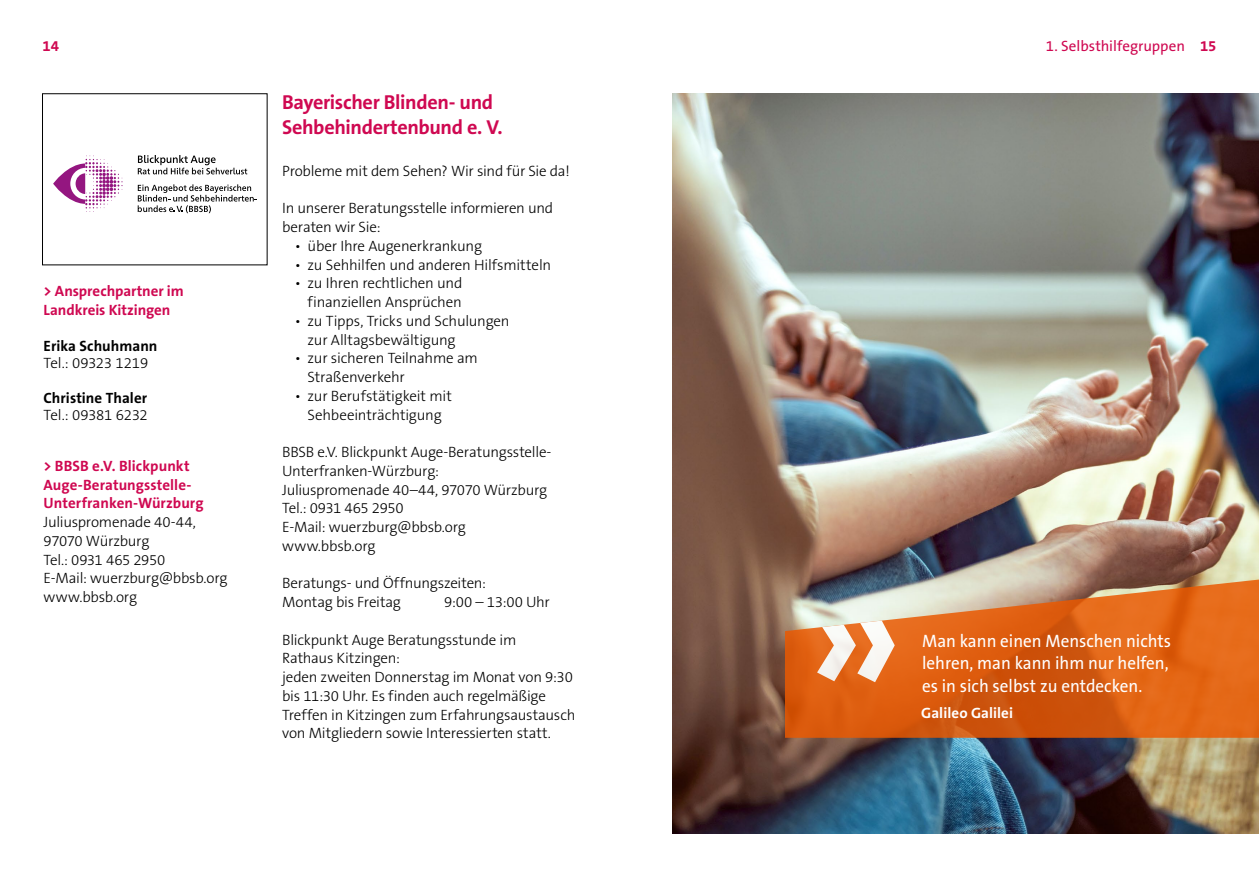
<style>
.page{position:relative;width:1259px;height:893px;background:#fff}
.page>*{position:absolute;margin:0;border:0;box-sizing:border-box;transform-origin:0 0}
.t1{font:700 20.25px/25.5px "The Sans B7";letter-spacing:-.015em;color:#cf0851}
.t2{font:18px/22.5px "The Sans B5 Plain";color:#fff;scale:.95 1}
.t3{font:300 15px/18.8px "The Sans B3";letter-spacing:-.015em;color:#000}
.t4{font:700 15px/18.8px "The Sans B7";color:#cf0851}
.t5{font:700 15px "The Sans B7";color:#000}
.t6{font:15px "The Sans B5 Plain";color:#cf0851}
.t7{font:700 15px "The Sans B7";color:#fff}
.s1{font-family:"The Sans B7";font-weight:700}
</style>
<div class="page">
<svg style="left:53px;top:156px;width:70px;height:56px"></svg>
<svg style="left:138px;top:155px;width:109px;height:19px"></svg>
<svg style="left:138px;top:184px;width:119px;height:29px"></svg>
<img style="left:672px;top:94px;width:587px;height:739px">
<svg style="left:785px;top:578px;width:474px;height:160px;background:#d56e2c"></svg>
<svg style="left:817px;top:621px;width:77px;height:61px"></svg>
<p class="t4" style="left:43px;top:37px;width:18px">14</p>
<p class="t6" style="left:1046px;top:38px;width:172px">1. Selbsthilfegruppen <span class="s1">15</span></p>
<p class="t4" style="left:44px;top:282px;width:142px">&gt; Ansprechpartner im<br>Landkreis Kitzingen</p>
<p class="t5" style="left:44px;top:338px;width:115px">Erika Schuhmann</p>
<p class="t3" style="left:44px;top:354px;width:106px">Tel.: 09323 1219</p>
<p class="t5" style="left:44px;top:389px;width:105px">Christine Thaler</p>
<p class="t3" style="left:44px;top:406px;width:106px">Tel.: 09381 6232</p>
<p class="t4" style="left:44px;top:457px;width:161px">&gt; BBSB e.V. Blickpunkt<br>Auge-Beratungsstelle-<br>Unterfranken-Würzburg</p>
<p class="t3" style="left:44px;top:513px;width:185px">Juliuspromenade 40-44,<br>97070 Würzburg<br>Tel.: 0931 465 2950<br>E-Mail: wuerzburg@bbsb.org www.bbsb.org</p>
<h1 class="t1" style="left:282px;top:90px;width:222px">Bayerischer Blinden- und<br>Sehbehindertenbund e. V.</h1>
<p class="t3" style="left:282px;top:162px;width:289px">Probleme mit dem Sehen? Wir sind für Sie da!</p>
<p class="t3" style="left:282px;top:199px;width:273px">In unserer Beratungsstelle informieren und beraten wir Sie:</p>
<p class="t3" style="left:295px;top:237px;width:189px">• über Ihre Augenerkrankung</p>
<p class="t3" style="left:295px;top:256px;width:258px">• zu Sehhilfen und anderen Hilfsmitteln</p>
<p class="t3" style="left:295px;top:274px;width:169px;text-align:right">• zu Ihren rechtlichen und finanziellen Ansprüchen</p>
<p class="t3" style="left:308px;top:312px;width:203px;text-indent:-13px">• zu Tipps, Tricks und Schulungen zur Alltagsbewältigung</p>
<p class="t3" style="left:308px;top:349px;width:172px;text-indent:-13px">• zur sicheren Teilnahme am<br>Straßenverkehr</p>
<p class="t3" style="left:295px;top:387px;width:158px;text-align:center">• zur Berufstätigkeit mit<br>Sehbeeinträchtigung</p>
<p class="t3" style="left:282px;top:443px;width:271px">BBSB e.V. Blickpunkt Auge-Beratungsstelle-<br>Unterfranken-Würzburg:<br>Juliuspromenade 40–44, 97070 Würzburg<br>Tel.: 0931 465 2950<br>E-Mail: wuerzburg@bbsb.org www.bbsb.org</p>
<p class="t3" style="left:282px;top:574px;width:205px">Beratungs- und Öffnungszeiten:<br>Montag bis Freitag</p>
<p class="t3" style="left:444px;top:593px;width:107px">9:00 – 13:00 Uhr</p>
<p class="t3" style="left:282px;top:631px;width:295px">Blickpunkt Auge Beratungsstunde im<br>Rathaus Kitzingen:<br>jeden zweiten Donnerstag im Monat von 9:30 bis 11:30 Uhr. Es finden auch regelmäßige Treffen in Kitzingen zum Erfahrungsaustausch von Mitgliedern sowie Interessierten statt.</p>
<p class="t2" style="left:922px;top:630px;width:263px">Man kann einen Menschen nichts lehren, man kann ihm nur helfen, es in sich selbst zu entdecken.</p>
<p class="t7" style="left:921px;top:705px;width:93px">Galileo Galilei</p>
</div>
